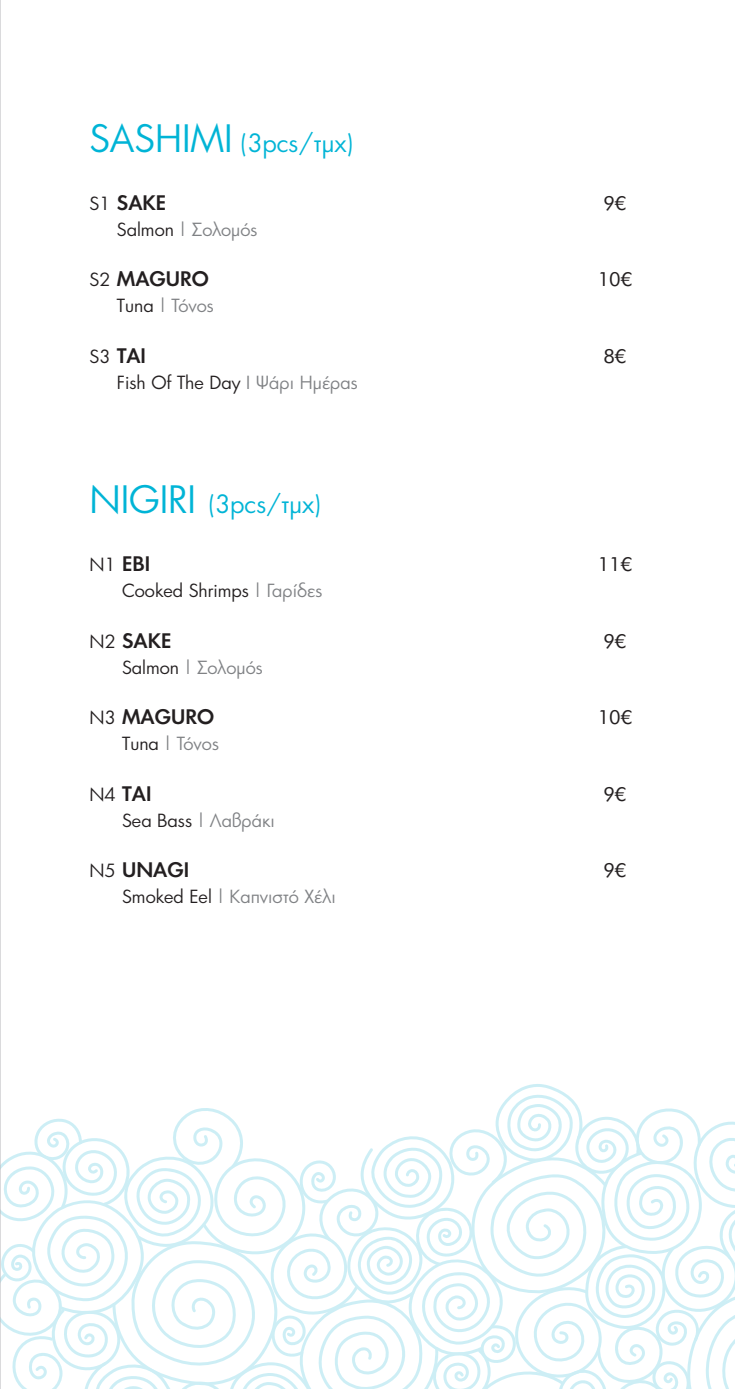
<style>
.page{position:relative;width:735px;height:1389px;background:#fff}
.page>*{position:absolute;margin:0;border:0;box-sizing:border-box;transform-origin:0 0}
.t1{font:24.5px "PF Futura Neu";color:#00b4d6}
.t2{font:500 19.43px "PF Futura Neu";color:#231f20}
.t3{font:19.43px "Futura BT";color:#231f20}
.t4{font:17.68px "PF Futura Neu";color:#808285}
.t5{font:17.68px "PF Futura Neu";color:#231f20}
.s1{font-size:36.75px}
.s2{font-weight:400;font-size:17.68px}
.s3{color:#231f20}
.s4{color:#808285}
</style>
<div class="page">
<svg style="left:1px;top:1084px;width:733px;height:305px"></svg>
<hr style="left:0;top:0;width:1px;height:1389px;background:#b6b7bb">
<p class="t1" style="left:89px;top:127px;width:265px"><span class="s1">SASHIMI</span> (3pcs/τμχ)</p>
<p class="t2" style="left:89px;top:189px;width:78px"><span class="s2">S1</span> SAKE</p>
<p class="t3" style="left:603px;top:190px;width:25px">9€</p>
<p class="t4" style="left:117px;top:218px;width:142px"><span class="s3">Salmon</span> | Σολομός</p>
<p class="t2" style="left:89px;top:266px;width:121px"><span class="s2">S2</span> MAGURO</p>
<p class="t3" style="left:597px;top:267px;width:36px">10€</p>
<p class="t4" style="left:117px;top:294px;width:98px"><span class="s3">Tuna</span> | Τόνος</p>
<p class="t2" style="left:89px;top:342px;width:58px"><span class="s2">S3</span> ΤΑI</p>
<p class="t3" style="left:603px;top:343px;width:25px">8€</p>
<p class="t5" style="left:117px;top:371px;width:242px">Fish Of The Day <span class="s4">I Ψάρι Ημέρας</span></p>
<p class="t1" style="left:89px;top:489px;width:233px"><span class="s1">NIGIRI</span> (3pcs/τμχ)</p>
<p class="t2" style="left:89px;top:551px;width:62px"><span class="s2">N1</span> EBI</p>
<p class="t3" style="left:597px;top:552px;width:36px">11€</p>
<p class="t5" style="left:122px;top:580px;width:202px">Cooked Shrimps <span class="s4">| Γαρίδες</span></p>
<p class="t2" style="left:89px;top:628px;width:83px"><span class="s2">N2</span> SAKE</p>
<p class="t3" style="left:603px;top:629px;width:25px">9€</p>
<p class="t4" style="left:122px;top:656px;width:142px"><span class="s3">Salmon</span> | Σολομός</p>
<p class="t2" style="left:89px;top:704px;width:126px"><span class="s2">N3</span> MAGURO</p>
<p class="t3" style="left:597px;top:705px;width:36px">10€</p>
<p class="t4" style="left:122px;top:732px;width:98px"><span class="s3">Tuna</span> | Τόνος</p>
<p class="t2" style="left:89px;top:781px;width:64px"><span class="s2">N4</span> TAI</p>
<p class="t3" style="left:603px;top:782px;width:25px">9€</p>
<p class="t4" style="left:122px;top:809px;width:154px"><span class="s3">Sea Bass</span> | Λαβράκι</p>
<p class="t2" style="left:89px;top:857px;width:101px"><span class="s2">N5</span> UNAGI</p>
<p class="t3" style="left:603px;top:858px;width:25px">9€</p>
<p class="t4" style="left:122px;top:885px;width:215px"><span class="s3">Smoked Eel</span> | Καπνιστό Χέλι</p>
</div>
